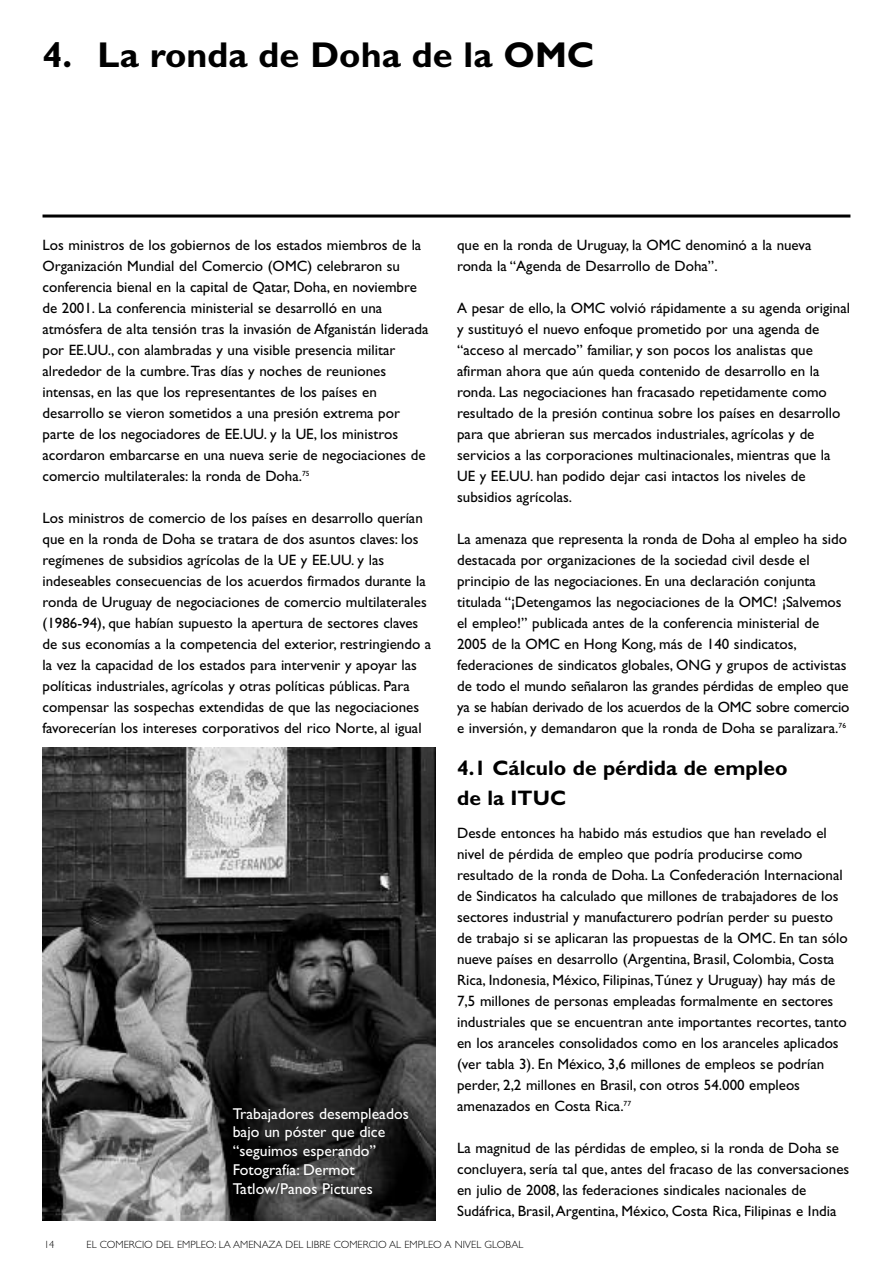
<style>
.page{position:relative;width:893px;height:1263px;background:#fff}
.page>*{position:absolute;margin:0;border:0;box-sizing:border-box;transform-origin:0 0}
.t1{font:700 36px "Gill Sans";color:#000}
.t2{font:700 21px/29.4px "Gill Sans";color:#000}
.t3{font:15.75px/18.9px "Gill Sans";color:#fff}
.t4{font:15px/21px "Gill Sans";color:#000}
.t5{font:300 10.5px "Gill Sans";color:#000}
</style>
<div class="page">
<hr style="left:43px;top:215px;width:807px;height:3px;background:#000">
<img style="left:43px;top:747px;width:393px;height:473px">
<h1 class="t1" style="left:43px;top:41px;width:554px">4. La ronda de Doha de la OMC</h1>
<p class="t4" style="left:43px;top:236px;width:388px">Los ministros de los gobiernos de los estados miembros de la Organización Mundial del Comercio (OMC) celebraron su conferencia bienal en la capital de Qatar, Doha, en noviembre de 2001. La conferencia ministerial se desarrolló en una atmósfera de alta tensión tras la invasión de Afganistán liderada por EE.UU., con alambradas y una visible presencia militar alrededor de la cumbre.Tras días y noches de reuniones intensas, en las que los representantes de los países en desarrollo se vieron sometidos a una presión extrema por parte de los negociadores de EE.UU. y la UE, los ministros acordaron embarcarse en una nueva serie de negociaciones de comercio multilaterales: la ronda de Doha.<sup>75</sup></p>
<p class="t4" style="left:43px;top:509px;width:390px">Los ministros de comercio de los países en desarrollo querían que en la ronda de Doha se tratara de dos asuntos claves: los regímenes de subsidios agrícolas de la UE y EE.UU. y las indeseables consecuencias de los acuerdos firmados durante la ronda de Uruguay de negociaciones de comercio multilaterales (1986-94), que habían supuesto la apertura de sectores claves de sus economías a la competencia del exterior, restringiendo a la vez la capacidad de los estados para intervenir y apoyar las políticas industriales, agrícolas y otras políticas públicas. Para compensar las sospechas extendidas de que las negociaciones favorecerían los intereses corporativos del rico Norte, al igual</p>
<p class="t3" style="left:233px;top:1105px;width:178px">Trabajadores desempleados bajo un póster que dice “seguimos esperando”<br>Fotografía: Dermot<br>Tatlow/Panos Pictures</p>
<p class="t4" style="left:457px;top:236px;width:356px">que en la ronda de Uruguay, la OMC denominó a la nueva ronda la “Agenda de Desarrollo de Doha”.</p>
<p class="t4" style="left:457px;top:299px;width:394px">A pesar de ello, la OMC volvió rápidamente a su agenda original y sustituyó el nuevo enfoque prometido por una agenda de “acceso al mercado” familiar, y son pocos los analistas que afirman ahora que aún queda contenido de desarrollo en la ronda. Las negociaciones han fracasado repetidamente como resultado de la presión continua sobre los países en desarrollo para que abrieran sus mercados industriales, agrícolas y de servicios a las corporaciones multinacionales, mientras que la UE y EE.UU. han podido dejar casi intactos los niveles de subsidios agrícolas.</p>
<p class="t4" style="left:457px;top:530px;width:394px">La amenaza que representa la ronda de Doha al empleo ha sido destacada por organizaciones de la sociedad civil desde el principio de las negociaciones. En una declaración conjunta titulada “¡Detengamos las negociaciones de la OMC! ¡Salvemos el empleo!” publicada antes de la conferencia ministerial de 2005 de la OMC en Hong Kong, más de 140 sindicatos, federaciones de sindicatos globales, ONG y grupos de activistas de todo el mundo señalaron las grandes pérdidas de empleo que ya se habían derivado de los acuerdos de la OMC sobre comercio e inversión, y demandaron que la ronda de Doha se paralizara.<sup>76</sup></p>
<h2 class="t2" style="left:457px;top:755px;width:332px">4.1 Cálculo de pérdida de empleo de la ITUC</h2>
<p class="t4" style="left:457px;top:824px;width:392px">Desde entonces ha habido más estudios que han revelado el nivel de pérdida de empleo que podría producirse como resultado de la ronda de Doha. La Confederación Internacional de Sindicatos ha calculado que millones de trabajadores de los sectores industrial y manufacturero podrían perder su puesto de trabajo si se aplicaran las propuestas de la OMC. En tan sólo nueve países en desarrollo (Argentina, Brasil, Colombia, Costa Rica, Indonesia, México, Filipinas,Túnez y Uruguay) hay más de 7,5 millones de personas empleadas formalmente en sectores industriales que se encuentran ante importantes recortes, tanto en los aranceles consolidados como en los aranceles aplicados (ver tabla 3). En México, 3,6 millones de empleos se podrían perder, 2,2 millones en Brasil, con otros 54.000 empleos amenazados en Costa Rica.<sup>77</sup></p>
<p class="t4" style="left:457px;top:1139px;width:394px">La magnitud de las pérdidas de empleo, si la ronda de Doha se concluyera, sería tal que, antes del fracaso de las conversaciones en julio de 2008, las federaciones sindicales nacionales de Sudáfrica, Brasil,Argentina, México, Costa Rica, Filipinas e India</p>
<p class="t5" style="left:44px;top:1240px;width:12px">14</p>
<p class="t5" style="left:87px;top:1240px;width:438px">EL COMERCIO DEL EMPLEO: LA AMENAZA DEL LIBRE COMERCIO AL EMPLEO A NIVEL GLOBAL</p>
</div>
